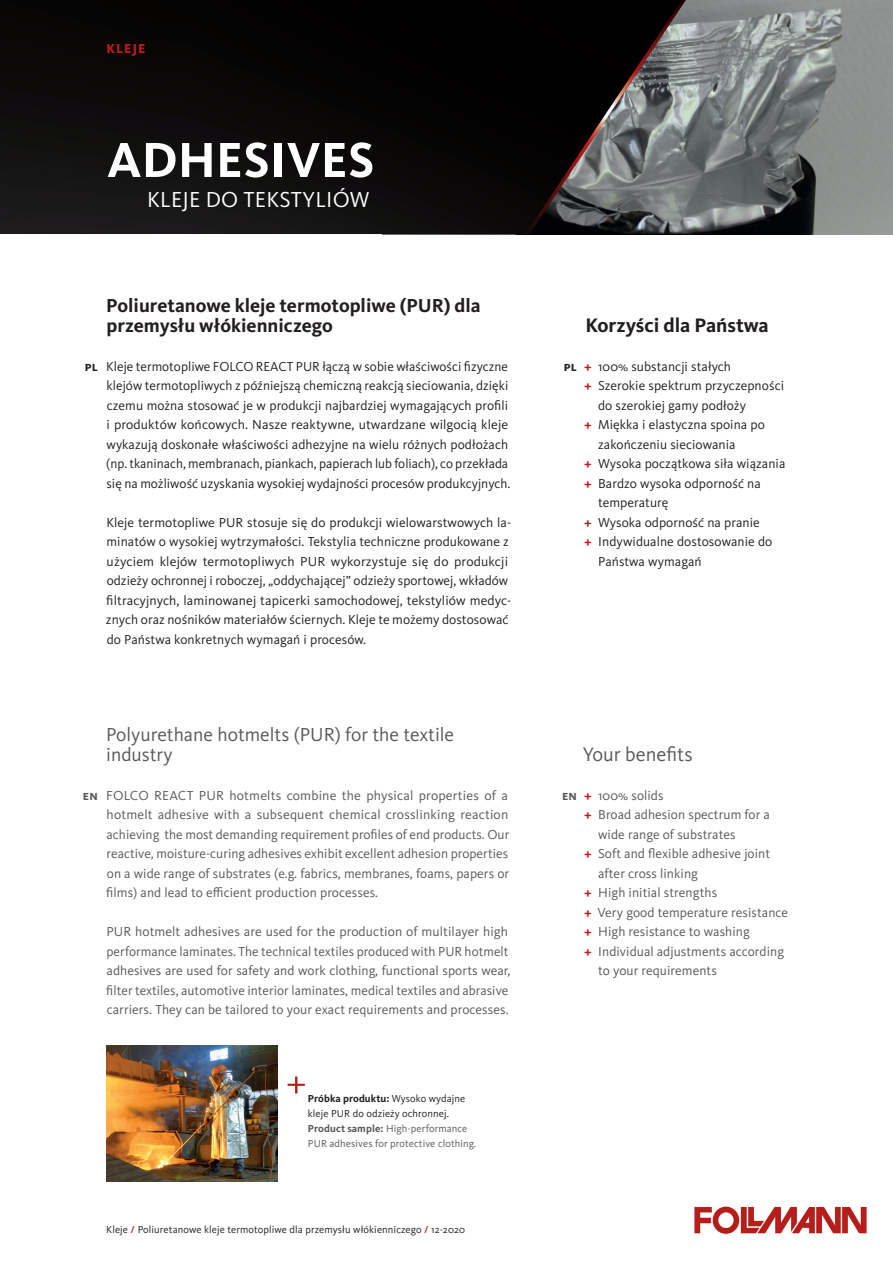
<style>
.page{position:relative;width:893px;height:1263px;background:#fff}
.page>*{position:absolute;margin:0;border:0;box-sizing:border-box;transform-origin:0 0}
.H4_EN{font:700 51px "Kievit Pro";letter-spacing:.005em;color:#fff}
.H4_EN-2{font:22.5px "Kievit Pro";letter-spacing:.01em;color:#fff}
.H4_DE{font:700 20.25px "Kievit Pro";color:#231f20}
.Fließtext_____Aufzäh{font:20.25px "Kievit Pro";color:#57585a}
.H4_DE-2{font:700 19.5px/19.5px "Kievit Pro";color:#231f20}
.H4_EN-3{font:19.5px/19.5px "Kievit Pro";color:#57585a}
.Fließtext_Block_DE{font:13.5px/19.5px "Kievit Pro";letter-spacing:.005em;color:#231f20}
.Fließtext_Block_DE-2{font:13.5px/19.5px "Kievit Pro";letter-spacing:.005em;color:#57585a}
.Fließtext_Block_EN{font:13.5px/19.5px "Kievit Pro";letter-spacing:.005em;color:#57585a}
.H5_DE{font:800 13.5px "Kievit Pro";letter-spacing:.075em;color:#b51e1b}
.Länderkennung{font:700 13.5px "Kievit Pro";color:#231f20}
.Länderkennung-2{font:700 13.5px "Kievit Pro";color:#57585a}
.BU_Marginalien_DE{font:10.5px/15px "Kievit Pro";letter-spacing:.01em;color:#57585a}
.BU_Marginalien_DE-2{font:10.5px "Kievit Pro";letter-spacing:.01em;color:#231f20}
.s1{font-weight:700;color:#231f20}
.s2{color:#231f20}
.s3{font-weight:700}
.s4{font-weight:500;color:#b51e1b}
.s5{font-weight:700;color:#b51e1b}
</style>
<div class="page">
<img style="left:694px;top:0;width:199px;height:234px">
<img style="left:0;top:0;width:524px;height:234px">
<svg style="left:524px;top:0;width:170px;height:235px;background:#3c3c3c"></svg>
<img style="left:106px;top:1045px;width:171px;height:137px">
<img style="left:694px;top:1206px;width:173px;height:29px">
<svg style="left:288px;top:1076px;width:17px;height:17px"></svg>
<p class="H5_DE" style="left:106px;top:40px;width:41px">KLEJE</p>
<p class="H4_EN" style="left:107px;top:129px;width:269px">ADHESIVES</p>
<p class="H4_EN-2" style="left:147px;top:186px;width:224px">KLEJE DO TEKSTYLIÓW</p>
<p class="Länderkennung" style="left:85px;top:358px;width:15px">pl</p>
<p class="H4_DE-2" style="left:106px;top:296px;width:376px">Poliuretanowe kleje termotopliwe (PUR) dla przemysłu włókienniczego</p>
<p class="Fließtext_Block_DE" style="left:106px;top:356px;width:406px">Kleje termotopliwe FOLCO REACT PUR łączą w sobie właściwości fizyczne klejów termotopliwych z późniejszą chemiczną reakcją sieciowania, dzięki czemu można stosować je w produkcji najbardziej wymagających profili i produktów końcowych. Nasze reaktywne, utwardzane wilgocią kleje wykazują doskonałe właściwości adhezyjne na wielu różnych podłożach (np. tkaninach, membranach, piankach, papierach lub foliach), co przekłada się na możliwość uzyskania wysokiej wydajności procesów produkcyjnych.</p>
<p class="Fließtext_Block_DE" style="left:106px;top:512px;width:407px">Kleje termotopliwe PUR stosuje się do produkcji wielowarstwowych la&shy;minatów o wysokiej wytrzymałości. Tekstylia techniczne produkowane z użyciem klejów termotopliwych PUR wykorzystuje się do produkcji odzieży ochronnej i roboczej, „oddychającej” odzieży sportowej, wkładów filtracyjnych, laminowanej tapicerki samochodowej, tekstyliów medyc&shy;znych oraz nośników materiałów ściernych. Kleje te możemy dostosować do Państwa konkretnych wymagań i procesów.</p>
<p class="Länderkennung-2" style="left:83px;top:787px;width:16px">en</p>
<p class="H4_EN-3" style="left:106px;top:725px;width:350px">Polyurethane hotmelts (PUR) for the textile industry</p>
<p class="Fließtext_Block_DE-2" style="left:106px;top:785px;width:404px;text-align:justify">FOLCO REACT PUR hotmelts combine the physical properties of a hotmelt adhesive with a subsequent chemical crosslinking reaction achieving the most demanding requirement profiles of end products. Our reactive, moisture-curing adhesives exhibit excellent adhesion properties on a wide range of substrates (e.g. fabrics, membranes, foams, papers or films) and lead to efficient production processes.</p>
<p class="Fließtext_Block_EN" style="left:106px;top:922px;width:406px">PUR hotmelt adhesives are used for the production of multilayer high performance laminates. The technical textiles produced with PUR hotmelt adhesives are used for safety and work clothing, functional sports wear, filter textiles, automotive interior laminates, medical textiles and abrasive carriers. They can be tailored to your exact requirements and processes.</p>
<p class="BU_Marginalien_DE" style="left:308px;top:1091px;width:170px"><span class="s1">Próbka produktu:</span> <span class="s2">Wysoko wydajne kleje PUR do odzieży ochronnej.<br></span><span class="s3">Product sample:</span> High-performance PUR adhesives for protective clothing.</p>
<p class="BU_Marginalien_DE-2" style="left:106px;top:1223px;width:360px">Kleje <span class="s4">/</span> Poliuretanowe kleje termotopliwe dla przemysłu włókienniczego <span class="s4">/</span> 12-2020</p>
<p class="Länderkennung" style="left:564px;top:358px;width:15px">pl</p>
<p class="H4_DE" style="left:585px;top:313px;width:185px">Korzyści dla Państwa</p>
<p class="Fließtext_Block_DE" style="left:584px;top:356px;width:148px"><span class="s5">+</span> 100% substancji stałych</p>
<p class="Fließtext_Block_DE" style="left:598px;top:376px;width:187px;text-indent:-14px"><span class="s5">+</span> Szerokie spektrum przyczepności do szerokiej gamy podłoży</p>
<p class="Fließtext_Block_DE" style="left:598px;top:415px;width:168px;text-indent:-14px"><span class="s5">+</span> Miękka i elastyczna spoina po zakończeniu sieciowania</p>
<p class="Fließtext_Block_DE" style="left:584px;top:454px;width:203px"><span class="s5">+</span> Wysoka początkowa siła wiązania</p>
<p class="Fließtext_Block_DE" style="left:598px;top:473px;width:164px;text-indent:-14px"><span class="s5">+</span> Bardzo wysoka odporność na temperaturę</p>
<p class="Fließtext_Block_DE" style="left:584px;top:512px;width:177px"><span class="s5">+</span> Wysoka odporność na pranie</p>
<p class="Fließtext_Block_DE" style="left:598px;top:532px;width:176px;text-indent:-14px"><span class="s5">+</span> Indywidualne dostosowanie do<br>Państwa wymagań</p>
<p class="Fließtext_____Aufzäh" style="left:583px;top:742px;width:111px">Your benefits</p>
<p class="Fließtext_Block_DE-2" style="left:584px;top:785px;width:81px"><span class="s5">+</span> 100% solids</p>
<p class="Fließtext_Block_DE-2" style="left:598px;top:805px;width:173px;text-indent:-14px"><span class="s5">+</span> Broad adhesion spectrum for a wide range of substrates</p>
<p class="Fließtext_Block_DE-2" style="left:598px;top:844px;width:174px;text-indent:-14px"><span class="s5">+</span> Soft and flexible adhesive joint after cross linking</p>
<p class="Fließtext_Block_DE-2" style="left:584px;top:883px;width:134px"><span class="s5">+</span> High initial strengths</p>
<p class="Fließtext_Block_DE-2" style="left:584px;top:902px;width:205px"><span class="s5">+</span> Very good temperature resistance</p>
<p class="Fließtext_Block_DE-2" style="left:584px;top:922px;width:167px"><span class="s5">+</span> High resistance to washing</p>
<p class="Fließtext_Block_DE-2" style="left:598px;top:941px;width:187px;text-indent:-14px"><span class="s5">+</span> Individual adjustments according to your requirements</p>
<p class="Länderkennung-2" style="left:562px;top:787px;width:16px">en</p>
</div>
